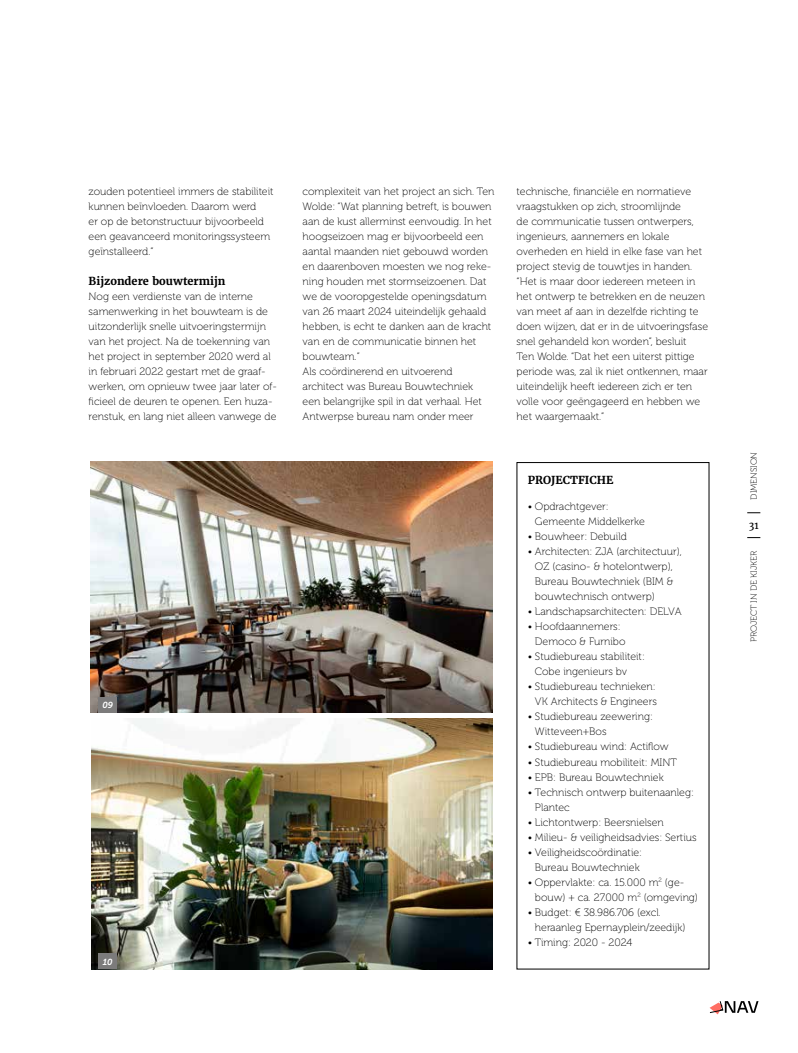
<style>
.page{position:relative;width:798px;height:1053px;background:#fff}
.page>*{position:absolute;margin:0;border:0;box-sizing:border-box;transform-origin:0 0}
.t1{font:700 11px "Merriweather";color:#000}
.t2{font:10.62px/15px "Museo 100";color:#000}
.t3{font:10px "Merriweather";color:#000}
.t4{font:8.75px "Museo 100";color:#000}
.t5{font:italic 8.75px "Museo 700";color:#fff}
</style>
<div class="page">
<svg style="left:747px;top:512px;width:13px;height:1px"></svg>
<svg style="left:747px;top:537px;width:13px;height:1px"></svg>
<svg style="left:709px;top:1001px;width:49px;height:13px"></svg>
<img style="left:91px;top:718px;width:401px;height:251px">
<img style="left:90px;top:461px;width:402px;height:251px">
<div style="left:98px;top:696px;width:19px;height:16px;background:#7c7b7b"></div>
<div style="left:98px;top:953px;width:19px;height:16px;background:#7c7b7b"></div>
<p class="t2" style="left:89px;top:184px;width:186px">zouden potentieel immers de stabiliteit kunnen beïnvloeden. Daarom werd<br>er op de betonstructuur bijvoorbeeld een geavanceerd monitoringssysteem geïnstalleerd.”</p>
<p class="t1" style="left:89px;top:274px;width:138px">Bijzondere bouwtermijn</p>
<p class="t2" style="left:89px;top:289px;width:190px">Nog een verdienste van de interne samenwerking in het bouwteam is de uitzonderlijk snelle uitvoeringstermijn van het project. Na de toekenning van het project in september 2020 werd al in februari 2022 gestart met de graaf&shy;werken, om opnieuw twee jaar later of&shy;ficieel de deuren te openen. Een huza&shy;renstuk, en lang niet alleen vanwege de</p>
<p class="t5" style="left:102px;top:700px;width:12px">09</p>
<p class="t5" style="left:103px;top:956px;width:11px">10</p>
<p class="t2" style="left:302px;top:184px;width:193px">complexiteit van het project an sich. Ten Wolde: “Wat planning betreft, is bouwen aan de kust allerminst eenvoudig. In het hoogseizoen mag er bijvoorbeeld een aantal maanden niet gebouwd worden en daarenboven moesten we nog reke&shy;ning houden met stormseizoenen. Dat we de vooropgestelde openingsdatum van 26 maart 2024 uiteindelijk gehaald hebben, is echt te danken aan de kracht van en de communicatie binnen het bouwteam.”<br>Als coördinerend en uitvoerend architect was Bureau Bouwtechniek<br>een belangrijke spil in dat verhaal. Het Antwerpse bureau nam onder meer</p>
<p class="t2" style="left:516px;top:184px;width:193px">technische, financiële en normatieve vraagstukken op zich, stroomlijnde<br>de communicatie tussen ontwerpers, ingenieurs, aannemers en lokale overheden en hield in elke fase van het project stevig de touwtjes in handen. “Het is maar door iedereen meteen in het ontwerp te betrekken en de neuzen van meet af aan in dezelfde richting te doen wijzen, dat er in de uitvoeringsfase snel gehandeld kon worden”, besluit<br>Ten Wolde. “Dat het een uiterst pittige periode was, zal ik niet ontkennen, maar uiteindelijk heeft iedereen zich er ten volle voor geëngageerd en hebben we het waargemaakt.”</p>
<p class="t1" style="left:527px;top:473px;width:87px">PROJECTFICHE</p>
<p class="t2" style="left:534px;top:499px;width:111px;text-indent:-7px">• Opdrachtgever:<br>Gemeente Middelkerke</p>
<p class="t2" style="left:527px;top:529px;width:100px">• Bouwheer: Debuild</p>
<p class="t2" style="left:534px;top:544px;width:148px;text-indent:-7px">• Architecten: ZJA (architectuur),<br>OZ (casino- &amp; hotelontwerp),<br>Bureau Bouwtechniek (BIM &amp; bouwtechnisch ontwerp)</p>
<p class="t2" style="left:527px;top:604px;width:155px">• Landschapsarchitecten: DELVA</p>
<p class="t2" style="left:534px;top:619px;width:92px;text-indent:-7px">• Hoofdaannemers:<br>Democo &amp; Furnibo</p>
<p class="t2" style="left:534px;top:649px;width:111px;text-indent:-7px">• Studiebureau stabiliteit:<br>Cobe ingenieurs bv</p>
<p class="t2" style="left:527px;top:679px;width:130px;text-align:right">• Studiebureau technieken:<br>VK Architects &amp; Engineers</p>
<p class="t2" style="left:534px;top:709px;width:119px;text-indent:-7px">• Studiebureau zeewering:<br>Witteveen+Bos</p>
<p class="t2" style="left:527px;top:739px;width:142px">• Studiebureau wind: Actiflow</p>
<p class="t2" style="left:527px;top:754px;width:150px">• Studiebureau mobiliteit: MINT</p>
<p class="t2" style="left:527px;top:769px;width:137px">• EPB: Bureau Bouwtechniek</p>
<p class="t2" style="left:534px;top:784px;width:160px;text-indent:-7px">• Technisch ontwerp buitenaanleg:<br>Plantec</p>
<p class="t2" style="left:527px;top:814px;width:137px">• Lichtontwerp: Beersnielsen</p>
<p class="t2" style="left:527px;top:829px;width:170px">• Milieu- &amp; veiligheidsadvies: Sertius</p>
<p class="t2" style="left:527px;top:844px;width:116px;text-align:center">• Veiligheidscoördinatie:<br>Bureau Bouwtechniek</p>
<p class="t2" style="left:534px;top:874px;width:164px;text-indent:-7px">• Oppervlakte: ca. 15.000 m<sup>2</sup> (ge&shy;bouw) + ca. 27.000 m<sup>2</sup> (omgeving)</p>
<p class="t2" style="left:534px;top:904px;width:152px;text-indent:-7px">• Budget: € 38.986.706 (excl. heraanleg Epernayplein/zeedijk)</p>
<p class="t2" style="left:527px;top:934px;width:106px">• Timing: 2020 - 2024</p>
<p class="t4" style="left:748px;top:499px;width:49px;rotate:-90deg">DIMENSION</p>
<p class="t3" style="left:748px;top:519px;width:11px">31</p>
<p class="t4" style="left:748px;top:642px;width:93px;rotate:-90deg">PROJECT IN DE KIJKER</p>
</div>
